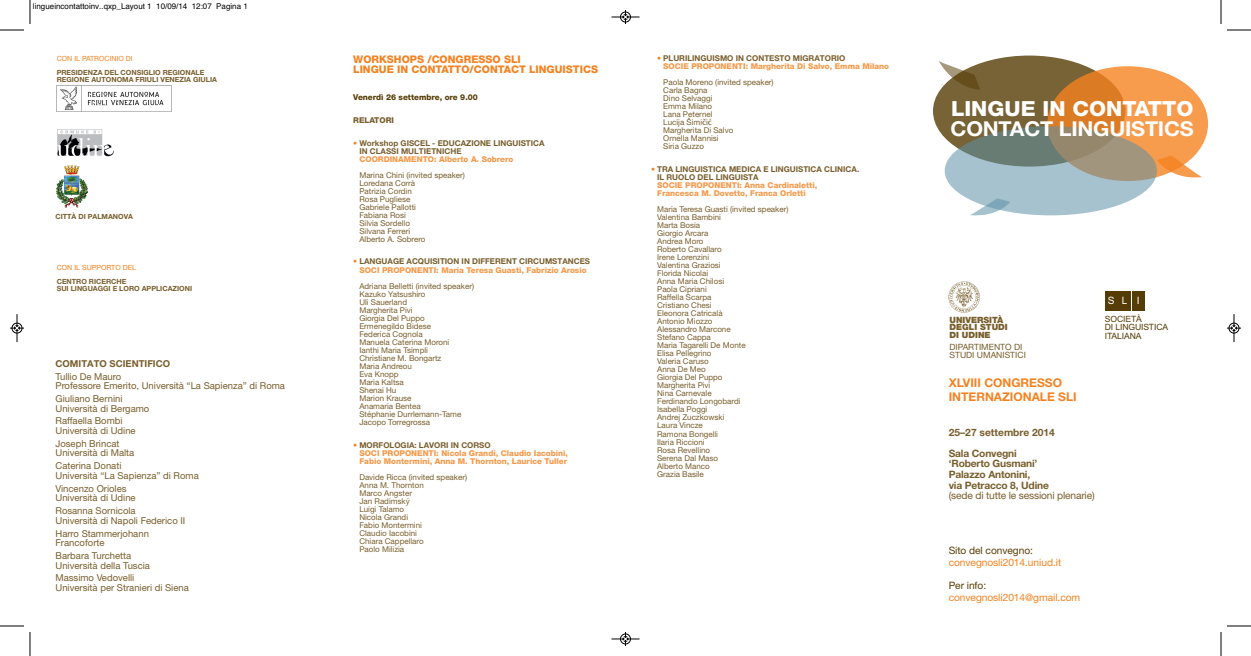
<style>
.page{position:relative;width:1251px;height:656px;background:#fff}
.page>*{position:absolute;margin:0;border:0;box-sizing:border-box;transform-origin:0 0}
.t1{font:800 20.8px "Helvetica Neue";color:#fff;scale:1.05 1}
.t2{font:700 20.5px "Helvetica Neue";letter-spacing:-.01em;color:#fff;scale:1.05 1}
.t3{font:700 12px/14.4px "Helvetica Neue";color:#f58220}
.t4{font:800 10.5px/10px "Helvetica Neue";color:#f58220}
.t5{font:700 10.2px/10.6px "Helvetica Neue LT Std";letter-spacing:-.015em;color:#785e2c}
.t6{font:10.2px "Helvetica Neue LT Std";letter-spacing:-.005em;color:#f58220}
.t7{font:10.2px "Helvetica Neue LT Std";letter-spacing:-.015em;color:#785e2c}
.t8{font:10.2px "Helvetica Neue LT Std";letter-spacing:-.005em;color:#553c04}
.t9{font:10.2px "Arial";color:#fff}
.t10{font:9.5px/9.5px "Helvetica Neue";color:#785e2c}
.t11{font:700 9.5px "Helvetica Neue";color:#785e2c}
.t12{font:8.6px/7.8px "Helvetica Neue";color:#785e2c}
.t13{font:8.6px/8.6px "Arial";letter-spacing:-.015em;color:#553c04}
.t14{font:900 8.6px/7.8px "Helvetica Neue";color:#785e2c}
.t15{font:8px/8px "Helvetica Neue";color:#785e2c}
.t16{font:800 8px/8px "Helvetica Neue";color:#f79848}
.t17{font:700 8px/8px "Helvetica Neue";color:#785e2c}
.t18{font:8px "Helvetica";color:#000}
.t19{font:800 8px "Helvetica Neue";color:#553c04}
.t20{font:800 8px "Helvetica Neue";color:#785e2c}
.t21{font:700 7.1px/7.1px "Helvetica Neue";color:#785e2c}
.t22{font:7.1px "Helvetica Neue";color:#f58220}
.s1{color:#f58220}
.s2{font-weight:700;color:#f58220}
.s3{font-weight:700;color:#785e2c}
.s4{font-family:"Lucida Grande"}
</style>
<div class="page">
<div style="left:933px;top:55px;width:192px;height:111px;background:#776336;border-radius:50%"></div>
<div style="left:1047px;top:66px;width:161px;height:115px;background:#f58220;border-radius:50%;opacity:.8"></div>
<svg style="left:1157px;top:155px;width:45px;height:23px"></svg>
<div style="left:944px;top:126px;width:213px;height:89px;background:#5d91a7;border-radius:50%;opacity:.55"></div>
<svg style="left:970px;top:198px;width:40px;height:18px"></svg>
<svg style="left:939px;top:61px;width:41px;height:29px"></svg>
<img style="left:948px;top:281px;width:31px;height:31px">
<div style="left:1105px;top:291px;width:12px;height:19px;background:#553c04"></div>
<div style="left:1118px;top:291px;width:12px;height:19px;background:#553c04"></div>
<div style="left:1132px;top:291px;width:12px;height:19px;background:#553c04"></div>
<img style="left:56px;top:85px;width:116px;height:27px">
<img style="left:56px;top:165px;width:32px;height:42px">
<img style="left:57px;top:129px;width:57px;height:27px">
<svg style="left:30px;top:0;width:1px;height:24px"></svg>
<svg style="left:0;top:30px;width:24px;height:1px"></svg>
<svg style="left:1220px;top:0;width:1px;height:24px"></svg>
<svg style="left:1227px;top:30px;width:24px;height:1px"></svg>
<svg style="left:30px;top:632px;width:1px;height:23px"></svg>
<svg style="left:0;top:625px;width:24px;height:1px"></svg>
<svg style="left:1220px;top:632px;width:1px;height:23px"></svg>
<svg style="left:1227px;top:625px;width:24px;height:1px"></svg>
<svg style="left:611px;top:10px;width:28px;height:14px"></svg>
<svg style="left:611px;top:632px;width:28px;height:13px"></svg>
<svg style="left:10px;top:314px;width:14px;height:28px"></svg>
<svg style="left:1227px;top:314px;width:13px;height:28px"></svg>
<p class="t18" style="left:33px;top:2px;width:216px">lingueincontattoinv..qxp_Layout 1 10/09/14 12:07 Pagina 1</p>
<p class="t22" style="left:57px;top:55px;width:78px">CON IL PATROCINIO DI</p>
<p class="t21" style="left:57px;top:69px;width:162px">PRESIDENZA DEL CONSIGLIO REGIONALE<br>REGIONE AUTONOMA FRIULI VENEZIA GIULIA</p>
<p class="t21" style="left:55px;top:213px;width:79px">CITTÀ DI PALMANOVA</p>
<p class="t22" style="left:57px;top:265px;width:81px">CON IL SUPPORTO DEL</p>
<p class="t21" style="left:57px;top:279px;width:137px">CENTRO RICERCHE<br>SUI LINGUAGGI E LORO APPLICAZIONI</p>
<p class="t11" style="left:55px;top:359px;width:116px">COMITATO SCIENTIFICO</p>
<p class="t10" style="left:55px;top:372px;width:231px">Tullio De Mauro<br>Professore Emerito, Università “La Sapienza” di Roma</p>
<p class="t10" style="left:55px;top:394px;width:95px">Giuliano Bernini<br>Università di Bergamo</p>
<p class="t10" style="left:55px;top:417px;width:82px">Raffaella Bombi<br>Università di Udine</p>
<p class="t10" style="left:55px;top:439px;width:80px">Joseph Brincat<br>Università di Malta</p>
<p class="t10" style="left:55px;top:462px;width:145px">Caterina Donati<br>Università “La Sapienza” di Roma</p>
<p class="t10" style="left:55px;top:484px;width:82px">Vincenzo Orioles<br>Università di Udine</p>
<p class="t10" style="left:55px;top:506px;width:131px">Rosanna Sornicola<br>Università di Napoli Federico II</p>
<p class="t10" style="left:55px;top:529px;width:95px">Harro Stammerjohann<br>Francoforte</p>
<p class="t10" style="left:55px;top:551px;width:96px">Barbara Turchetta<br>Università della Tuscia</p>
<p class="t10" style="left:55px;top:574px;width:135px">Massimo Vedovelli<br>Università per Stranieri di Siena</p>
<h3 class="t4" style="left:353px;top:55px;width:246px">WORKSHOPS /CONGRESSO SLI<br>LINGUE IN CONTATTO/CONTACT LINGUISTICS</h3>
<p class="t19" style="left:353px;top:94px;width:126px">Venerdì 26 settembre, ore 9.00</p>
<p class="t20" style="left:353px;top:117px;width:42px">RELATORI</p>
<p class="t17" style="left:359px;top:139px;width:187px;text-indent:-6px"><span class="s1">•</span> Workshop GISCEL - EDUCAZIONE LINGUISTICA<br>IN CLASSI MULTIETNICHE</p>
<p class="t16" style="left:359px;top:155px;width:155px">COORDINAMENTO: Alberto A. Sobrero</p>
<p class="t15" style="left:359px;top:171px;width:107px">Marina Chini (invited speaker)<br>Loredana Corrà<br>Patrizia Cordin<br>Rosa Pugliese<br>Gabriele Pallotti<br>Fabiana Rosi<br>Silvia Sordello<br>Silvana Ferreri<br>Alberto A. Sobrero</p>
<p class="t16" style="left:353px;top:258px;width:238px;text-align:center"><span class="s2">•</span> <span class="s3">LANGUAGE ACQUISITION IN DIFFERENT CIRCUMSTANCES<br></span>SOCI PROPONENTI: Maria Teresa Guasti, Fabrizio Arosio</p>
<p class="t15" style="left:359px;top:282px;width:116px">Adriana Belletti (invited speaker)<br>Kazuko Yatsushiro<br>Uli Sauerland<br>Margherita Pivi<br>Giorgia Del Puppo<br>Ermenegildo Bidese<br>Federica Cognola<br>Manuela Caterina Moroni<br>Ianthi Maria Tsimpli<br>Christiane M. Bongartz<br>Maria Andreou<br>Eva Knopp<br>Maria Kaltsa<br>Shenai Hu<br>Marion Krause<br>Anamaria Bentea<br>Stéphanie Durrlemann-Tame<br>Jacopo Torregrossa</p>
<p class="t16" style="left:359px;top:441px;width:210px;text-indent:-6px"><span class="s2">•</span> <span class="s3">MORFOLOGIA: LAVORI IN CORSO<br></span>SOCI PROPONENTI: Nicola Grandi, Claudio Iacobini,<br>Fabio Montermini, Anna M. Thornton, Laurice Tuller</p>
<p class="t15" style="left:359px;top:473px;width:109px">Davide Ricca (invited speaker)<br>Anna M. Thornton<br>Marco Angster<br>Jan Radimský<br>Luigi Talamo<br>Nicola Grandi<br>Fabio Montermini<br>Claudio Iacobini<br>Chiara Cappellaro<br>Paolo Milizia</p>
<p class="t16" style="left:663px;top:55px;width:227px;text-indent:-6px"><span class="s2">•</span> <span class="s3">PLURILINGUISMO IN CONTESTO MIGRATORIO<br></span>SOCIE PROPONENTI: Margherita Di Salvo, Emma Milano</p>
<p class="t15" style="left:663px;top:79px;width:112px">Paola Moreno (invited speaker)<br>Carla Bagna<br>Dino Selvaggi<br>Emma Milano<br>Lana Peternel<br>Lucija Šimi<span class="s4">č</span>i<span class="s4">ć<br></span>Margherita Di Salvo<br>Ornella Mannisi<br>Siria Guzzo</p>
<p class="t17" style="left:657px;top:166px;width:204px;text-indent:-6px"><span class="s1">•</span> TRA LINGUISTICA MEDICA E LINGUISTICA CLINICA.<br>IL RUOLO DEL LINGUISTA</p>
<p class="t16" style="left:657px;top:182px;width:162px">SOCIE PROPONENTI: Anna Cardinaletti,<br>Francesca M. Dovetto, Franca Orletti</p>
<p class="t15" style="left:657px;top:206px;width:133px">Maria Teresa Guasti (invited speaker)<br>Valentina Bambini<br>Marta Bosia<br>Giorgio Arcara<br>Andrea Moro<br>Roberto Cavallaro<br>Irene Lorenzini<br>Valentina Graziosi<br>Florida Nicolai<br>Anna Maria Chilosi<br>Paola Cipriani<br>Raffella Scarpa<br>Cristiano Chesi<br>Eleonora Catricalà<br>Antonio Miozzo<br>Alessandro Marcone<br>Stefano Cappa<br>Maria Tagarelli De Monte<br>Elisa Pellegrino<br>Valeria Caruso<br>Anna De Meo<br>Giorgia Del Puppo<br>Margherita Pivi<br>Nina Carnevale<br>Ferdinando Longobardi<br>Isabella Poggi<br>Andrej Zuczkowski<br>Laura Vincze<br>Ramona Bongelli<br>Ilaria Riccioni<br>Rosa Revellino<br>Serena Dal Maso<br>Alberto Manco<br>Grazia Basile</p>
<h1 class="t1" style="left:951px;top:101px;width:232px">LINGUE IN CONTATTO</h1>
<h2 class="t2" style="left:950px;top:121px;width:233px">CONTACT LINGUISTICS</h2>
<p class="t14" style="left:949px;top:316px;width:60px">UNIVERSITÀ<br>DEGLI STUDI<br>DI UDINE</p>
<p class="t12" style="left:949px;top:343px;width:78px">DIPARTIMENTO DI<br>STUDI UMANISTICI</p>
<h3 class="t3" style="left:948px;top:376px;width:129px">XLVIII CONGRESSO<br>INTERNAZIONALE SLI</h3>
<p class="t5" style="left:948px;top:422px;width:107px;line-height:21.2px">25–27 settembre 2014<br>Sala Convegni</p>
<p class="t5" style="left:948px;top:459px;width:102px">‘Roberto Gusmani’<br>Palazzo Antonini,<br>via Petracco 8, Udine</p>
<p class="t7" style="left:948px;top:491px;width:147px">(sede di tutte le sessioni plenarie)</p>
<p class="t9" style="left:1107px;top:294px;width:33px">SLI</p>
<p class="t13" style="left:1104px;top:314px;width:65px">SOCIETÀ<br>DI LINGUISTICA<br>ITALIANA</p>
<p class="t8" style="left:948px;top:546px;width:86px">Sito del convegno:</p>
<p class="t6" style="left:948px;top:558px;width:114px">convegnosli2014.uniud.it</p>
<p class="t8" style="left:948px;top:581px;width:39px">Per info:</p>
<p class="t6" style="left:948px;top:593px;width:133px">convegnosli2014@gmail.com</p>
</div>
